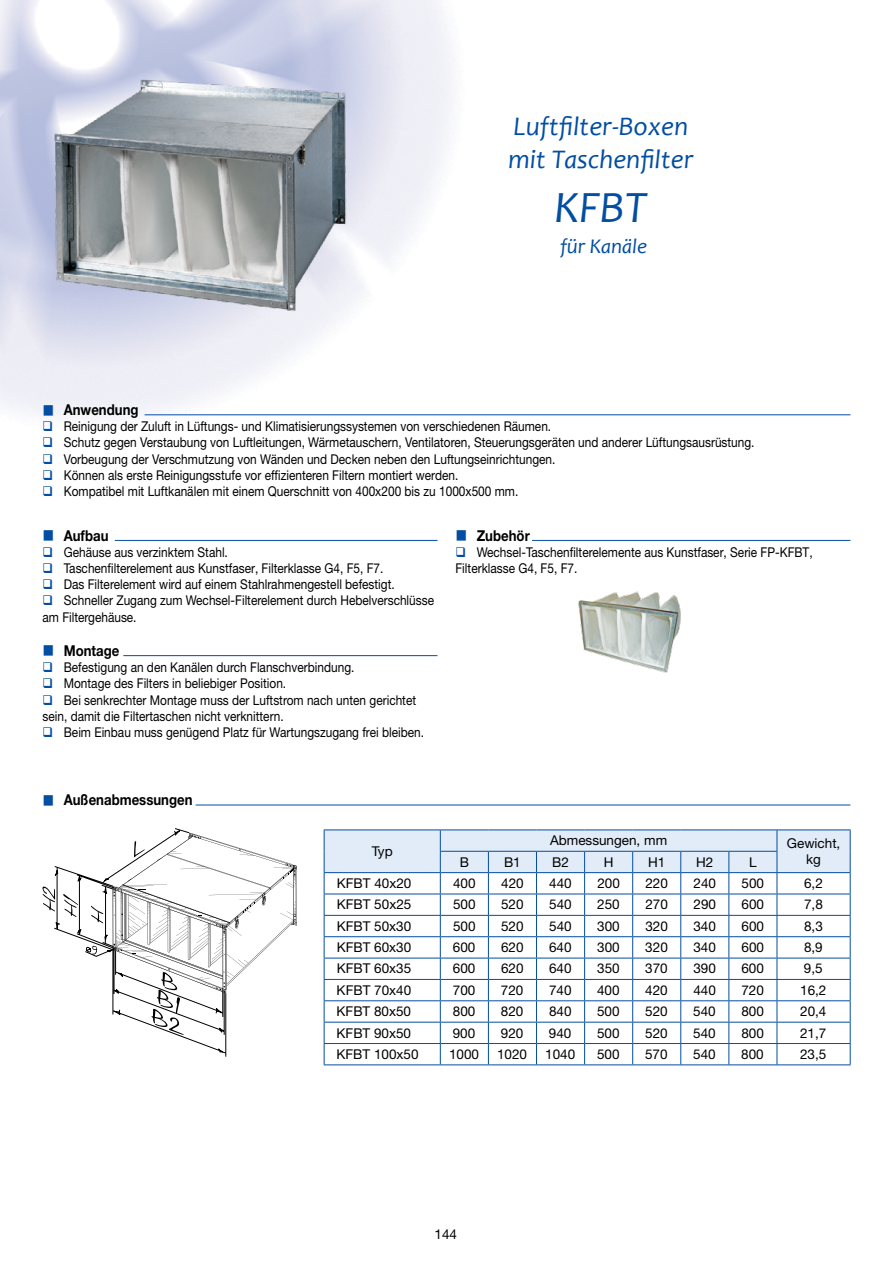
<style>
.page{position:relative;width:893px;height:1263px;background:#fff}
.page>*{position:absolute;margin:0;border:0;box-sizing:border-box;transform-origin:0 0}
.t1{font:italic 45px "Candara";color:#034ea2}
.t2{font:italic 27px/32.4px "Candara";color:#034ea2}
.t3{font:italic 21px "Candara";color:#034ea2}
.t4{font:700 15px "Helvetica Neue CE";color:#000;scale:.88 1}
.t5{font:13.5px/16.2px "Helvetica Neue CE";color:#000;scale:.88 1}
.t6{font:13.5px "Helvetica Neue CE";color:#000}
</style>
<div class="page">
<hr style="left:115px;top:540px;width:322px;height:1px;background:#034ea2">
<hr style="left:123px;top:655px;width:314px;height:1px;background:#034ea2">
<hr style="left:532px;top:540px;width:318px;height:1px;background:#034ea2">
<svg style="left:43px;top:828px;width:254px;height:229px"></svg>
<hr style="left:324px;top:829px;width:116px;height:1px;background:#034ea2">
<hr style="left:440px;top:829px;width:48px;height:1px;background:#034ea2">
<hr style="left:488px;top:829px;width:48px;height:1px;background:#034ea2">
<hr style="left:536px;top:829px;width:49px;height:1px;background:#034ea2">
<hr style="left:585px;top:829px;width:48px;height:1px;background:#034ea2">
<hr style="left:633px;top:829px;width:48px;height:1px;background:#034ea2">
<hr style="left:681px;top:829px;width:48px;height:1px;background:#034ea2">
<hr style="left:729px;top:829px;width:48px;height:1px;background:#034ea2">
<hr style="left:777px;top:829px;width:74px;height:1px;background:#034ea2">
<svg style="left:324px;top:830px;width:527px;height:234px"></svg>
<hr style="left:324px;top:1064px;width:116px;height:1px;background:#034ea2">
<hr style="left:440px;top:1064px;width:48px;height:1px;background:#034ea2">
<hr style="left:488px;top:1064px;width:48px;height:1px;background:#034ea2">
<hr style="left:536px;top:1064px;width:49px;height:1px;background:#034ea2">
<hr style="left:585px;top:1064px;width:48px;height:1px;background:#034ea2">
<hr style="left:633px;top:1064px;width:48px;height:1px;background:#034ea2">
<hr style="left:681px;top:1064px;width:48px;height:1px;background:#034ea2">
<hr style="left:729px;top:1064px;width:48px;height:1px;background:#034ea2">
<hr style="left:777px;top:1064px;width:74px;height:1px;background:#034ea2">
<img style="left:40px;top:69px;width:325px;height:251px">
<img style="left:578px;top:591px;width:103px;height:82px">
<hr style="left:196px;top:805px;width:654px;height:1px;background:#034ea2">
<hr style="left:145px;top:414px;width:705px;height:1px;background:#034ea2">
<svg style="left:44px;top:405px;width:9px;height:10px"></svg>
<h2 class="t2" style="left:508px;top:110px;width:187px">Luftfilter-Boxen mit Taschenfilter</h2>
<h1 class="t1" style="left:555px;top:179px;width:94px">KFBT</h1>
<h3 class="t3" style="left:560px;top:233px;width:89px">für Kanäle</h3>
<p class="t4" style="left:64px;top:400px;width:87px">Anwendung</p>
<p class="t5" style="left:64px;top:420px;width:786px">Reinigung der Zuluft in Lüftungs- und Klimatisierungssystemen von verschiedenen Räumen.<br>Schutz gegen Verstaubung von Luftleitungen, Wärmetauschern, Ventilatoren, Steuerungsgeräten und anderer Lüftungsausrüstung.<br>Vorbeugung der Verschmutzung von Wänden und Decken neben den Luftungseinrichtungen.<br>Können als erste Reinigungsstufe vor effizienteren Filtern montiert werden.<br>Kompatibel mit Luftkanälen mit einem Querschnitt von 400x200 bis zu 1000x500 mm.</p>
<p class="t4" style="left:64px;top:526px;width:52px">Aufbau</p>
<p class="t5" style="left:64px;top:545px;width:188px">Gehäuse aus verzinktem Stahl.</p>
<p class="t5" style="left:64px;top:561px;width:365px">Taschenfilterelement aus Kunstfaser, Filterklasse G4, F5, F7.</p>
<p class="t5" style="left:64px;top:578px;width:378px">Das Filterelement wird auf einem Stahlrahmengestell befestigt.</p>
<p class="t5" style="left:64px;top:594px;width:422px">Schneller Zugang zum Wechsel-Filterelement durch Hebelverschlüsse</p>
<p class="t5" style="left:43px;top:610px;width:108px">am Filtergehäuse.</p>
<p class="t4" style="left:64px;top:641px;width:65px">Montage</p>
<p class="t5" style="left:64px;top:660px;width:332px">Befestigung an den Kanälen durch Flanschverbindung.</p>
<p class="t5" style="left:64px;top:677px;width:254px">Montage des Filters in beliebiger Position.</p>
<p class="t5" style="left:64px;top:693px;width:402px">Bei senkrechter Montage muss der Luftstrom nach unten gerichtet</p>
<p class="t5" style="left:43px;top:709px;width:276px">sein, damit die Filtertaschen nicht verknittern.</p>
<p class="t5" style="left:64px;top:725px;width:411px">Beim Einbau muss genügend Platz für Wartungszugang frei bleiben.</p>
<p class="t4" style="left:64px;top:791px;width:148px">Außenabmessungen</p>
<p class="t6" style="left:372px;top:843px;width:23px">Typ</p>
<p class="t4" style="left:477px;top:526px;width:62px">Zubehör</p>
<p class="t5" style="left:455px;top:545px;width:407px;text-indent:21px">Wechsel-Taschenfilterelemente aus Kunstfaser, Serie FP-KFBT,<br>Filterklasse G4, F5, F7.</p>
<p class="t6" style="left:550px;top:832px;width:119px">Abmessungen, mm</p>
<p class="t6" style="left:787px;top:835px;width:55px">Gewicht,</p>
<p class="t6" style="left:460px;top:854px;width:11px">B</p>
<p class="t6" style="left:504px;top:854px;width:18px">B1</p>
<p class="t6" style="left:552px;top:854px;width:18px">B2</p>
<p class="t6" style="left:604px;top:854px;width:11px">H</p>
<p class="t6" style="left:648px;top:854px;width:19px">H1</p>
<p class="t6" style="left:696px;top:854px;width:19px">H2</p>
<p class="t6" style="left:749px;top:854px;width:9px">L</p>
<p class="t6" style="left:806px;top:851px;width:16px">kg</p>
<p class="t6" style="left:337px;top:875px;width:76px">KFBT 40x20</p>
<p class="t6" style="left:453px;top:875px;width:24px">400</p>
<p class="t6" style="left:501px;top:875px;width:24px">420</p>
<p class="t6" style="left:549px;top:875px;width:24px">440</p>
<p class="t6" style="left:597px;top:875px;width:24px">200</p>
<p class="t6" style="left:645px;top:875px;width:24px">220</p>
<p class="t6" style="left:693px;top:875px;width:24px">240</p>
<p class="t6" style="left:742px;top:875px;width:24px">500</p>
<p class="t6" style="left:804px;top:875px;width:20px">6,2</p>
<p class="t6" style="left:337px;top:896px;width:76px">KFBT 50x25</p>
<p class="t6" style="left:453px;top:896px;width:24px">500</p>
<p class="t6" style="left:501px;top:896px;width:24px">520</p>
<p class="t6" style="left:549px;top:896px;width:24px">540</p>
<p class="t6" style="left:597px;top:896px;width:24px">250</p>
<p class="t6" style="left:645px;top:896px;width:24px">270</p>
<p class="t6" style="left:693px;top:896px;width:24px">290</p>
<p class="t6" style="left:742px;top:896px;width:24px">600</p>
<p class="t6" style="left:804px;top:896px;width:20px">7,8</p>
<p class="t6" style="left:337px;top:918px;width:76px">KFBT 50x30</p>
<p class="t6" style="left:453px;top:918px;width:24px">500</p>
<p class="t6" style="left:501px;top:918px;width:24px">520</p>
<p class="t6" style="left:549px;top:918px;width:24px">540</p>
<p class="t6" style="left:597px;top:918px;width:24px">300</p>
<p class="t6" style="left:645px;top:918px;width:24px">320</p>
<p class="t6" style="left:693px;top:918px;width:24px">340</p>
<p class="t6" style="left:741px;top:918px;width:24px">600</p>
<p class="t6" style="left:804px;top:918px;width:20px">8,3</p>
<p class="t6" style="left:337px;top:939px;width:76px">KFBT 60x30</p>
<p class="t6" style="left:453px;top:939px;width:24px">600</p>
<p class="t6" style="left:501px;top:939px;width:24px">620</p>
<p class="t6" style="left:549px;top:939px;width:24px">640</p>
<p class="t6" style="left:597px;top:939px;width:24px">300</p>
<p class="t6" style="left:645px;top:939px;width:24px">320</p>
<p class="t6" style="left:693px;top:939px;width:24px">340</p>
<p class="t6" style="left:741px;top:939px;width:24px">600</p>
<p class="t6" style="left:804px;top:939px;width:20px">8,9</p>
<p class="t6" style="left:337px;top:960px;width:76px">KFBT 60x35</p>
<p class="t6" style="left:453px;top:960px;width:24px">600</p>
<p class="t6" style="left:501px;top:960px;width:24px">620</p>
<p class="t6" style="left:549px;top:960px;width:24px">640</p>
<p class="t6" style="left:597px;top:960px;width:24px">350</p>
<p class="t6" style="left:645px;top:960px;width:24px">370</p>
<p class="t6" style="left:693px;top:960px;width:24px">390</p>
<p class="t6" style="left:741px;top:960px;width:24px">600</p>
<p class="t6" style="left:804px;top:960px;width:20px">9,5</p>
<p class="t6" style="left:337px;top:982px;width:76px">KFBT 70x40</p>
<p class="t6" style="left:453px;top:982px;width:24px">700</p>
<p class="t6" style="left:501px;top:982px;width:24px">720</p>
<p class="t6" style="left:549px;top:982px;width:24px">740</p>
<p class="t6" style="left:597px;top:982px;width:24px">400</p>
<p class="t6" style="left:645px;top:982px;width:24px">420</p>
<p class="t6" style="left:693px;top:982px;width:24px">440</p>
<p class="t6" style="left:741px;top:982px;width:24px">720</p>
<p class="t6" style="left:800px;top:982px;width:28px">16,2</p>
<p class="t6" style="left:337px;top:1003px;width:76px">KFBT 80x50</p>
<p class="t6" style="left:453px;top:1003px;width:24px">800</p>
<p class="t6" style="left:501px;top:1003px;width:24px">820</p>
<p class="t6" style="left:549px;top:1003px;width:24px">840</p>
<p class="t6" style="left:597px;top:1003px;width:24px">500</p>
<p class="t6" style="left:645px;top:1003px;width:24px">520</p>
<p class="t6" style="left:693px;top:1003px;width:24px">540</p>
<p class="t6" style="left:741px;top:1003px;width:24px">800</p>
<p class="t6" style="left:800px;top:1003px;width:28px">20,4</p>
<p class="t6" style="left:337px;top:1024px;width:76px">KFBT 90x50</p>
<p class="t6" style="left:453px;top:1024px;width:24px">900</p>
<p class="t6" style="left:501px;top:1024px;width:24px">920</p>
<p class="t6" style="left:549px;top:1024px;width:24px">940</p>
<p class="t6" style="left:597px;top:1024px;width:24px">500</p>
<p class="t6" style="left:645px;top:1024px;width:24px">520</p>
<p class="t6" style="left:693px;top:1024px;width:24px">540</p>
<p class="t6" style="left:741px;top:1024px;width:24px">800</p>
<p class="t6" style="left:800px;top:1024px;width:28px">21,7</p>
<p class="t6" style="left:337px;top:1046px;width:84px">KFBT 100x50</p>
<p class="t6" style="left:449px;top:1046px;width:32px">1000</p>
<p class="t6" style="left:497px;top:1046px;width:32px">1020</p>
<p class="t6" style="left:545px;top:1046px;width:32px">1040</p>
<p class="t6" style="left:597px;top:1046px;width:24px">500</p>
<p class="t6" style="left:645px;top:1046px;width:24px">570</p>
<p class="t6" style="left:693px;top:1046px;width:24px">540</p>
<p class="t6" style="left:741px;top:1046px;width:24px">800</p>
<p class="t6" style="left:800px;top:1046px;width:28px">23,5</p>
<p class="t6" style="left:435px;top:1226px;width:24px">144</p>
</div>
